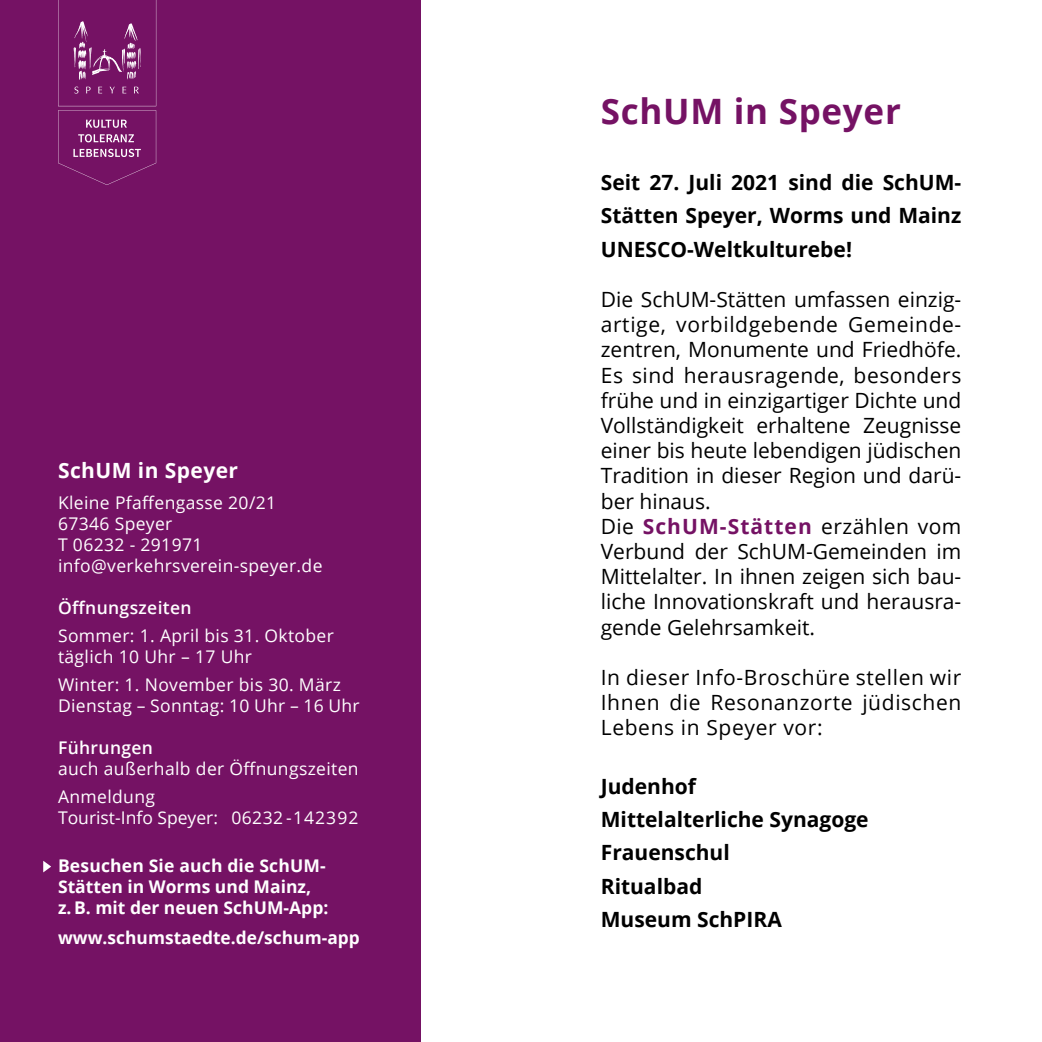
<style>
.page{position:relative;width:1042px;height:1042px;background:#fff}
.page>*{position:absolute;margin:0;border:0;box-sizing:border-box;transform-origin:0 0}
.t1{font:700 35px "Open Sans";letter-spacing:.02em;color:#751264}
.t2{font:21px/25.2px "Open Sans";color:#000}
.t3{font:700 21px/33.2px "Open Sans";color:#000;text-align:justify}
.t4{font:700 21px "Open Sans";letter-spacing:.02em;color:#fff}
.t5{font:17.5px/21px "Open Sans";letter-spacing:.02em;color:#fff}
.t6{font:700 17.5px/21px "Open Sans";color:#fff}
.t7{font:17.5px "Open Sans";color:#fff}
.t8{font:600 17.5px "Open Sans";letter-spacing:.02em;color:#fff}
.s1{font-weight:700;color:#751264}
</style>
<div class="page">
<div style="left:0;top:0;width:420px;height:1042px;background:#751264"></div>
<svg style="left:58px;top:0;width:98px;height:185px"></svg>
<svg style="left:43px;top:861px;width:8px;height:11px"></svg>
<p class="t4" style="left:58px;top:455px;width:182px">SchUM in Speyer</p>
<p class="t5" style="left:58px;top:492px;width:266px">Kleine Pfaffengasse 20/21<br>67346 Speyer<br>T 06232 - 291971 info@verkehrsverein-speyer.de</p>
<p class="t8" style="left:58px;top:596px;width:135px">Öffnungszeiten</p>
<p class="t5" style="left:58px;top:625px;width:277px">Sommer: 1. April bis 31. Oktober täglich 10 Uhr – 17 Uhr</p>
<p class="t5" style="left:58px;top:674px;width:303px">Winter: 1. November bis 30. März<br>Dienstag – Sonntag: 10 Uhr – 16 Uhr</p>
<p class="t8" style="left:58px;top:736px;width:97px">Führungen</p>
<p class="t5" style="left:58px;top:754px;width:302px;line-height:28px">auch außerhalb der Öffnungszeiten<br>Anmeldung</p>
<p class="t7" style="left:58px;top:806px;width:302px">Tourist-Info Speyer: 06232 -142392</p>
<p class="t6" style="left:58px;top:855px;width:272px">Besuchen Sie auch die SchUM-<br>Stätten in Worms und Mainz, z. B. mit der neuen SchUM-App:</p>
<p class="t6" style="left:58px;top:926px;width:303px">www.schumstaedte.de/schum-app</p>
<h1 class="t1" style="left:601px;top:86px;width:302px">SchUM in Speyer</h1>
<p class="t3" style="left:601px;top:165px;width:362px">Seit 27. Juli 2021 sind die SchUM-Stätten Speyer, Worms und Mainz UNESCO-Weltkulturebe!</p>
<p class="t2" style="left:601px;top:286px;width:362px">Die SchUM-Stätten umfassen einzig&shy;artige, vorbildgebende Gemeinde&shy;zentren, Monumente und Friedhöfe.<br>Es sind herausragende, besonders frühe und in einzigartiger Dichte und Vollständigkeit erhaltene Zeugnisse einer bis heute lebendigen jüdischen Tradition in dieser Region und darü&shy;ber hinaus.<br>Die <span class="s1">SchUM-Stätten</span> erzählen vom Verbund der SchUM-Gemeinden im Mittelalter. In ihnen zeigen sich bau&shy;liche Innovationskraft und herausra&shy;gende Gelehrsamkeit.</p>
<p class="t2" style="left:601px;top:664px;width:362px;text-align:justify">In dieser Info-Broschüre stellen wir Ihnen die Resonanzorte jüdischen Lebens in Speyer vor:</p>
<p class="t3" style="left:601px;top:769px;width:269px;text-align:left">Judenhof<br>Mittelalterliche Synagoge<br>Frauenschul<br>Ritualbad<br>Museum SchPIRA</p>
</div>
